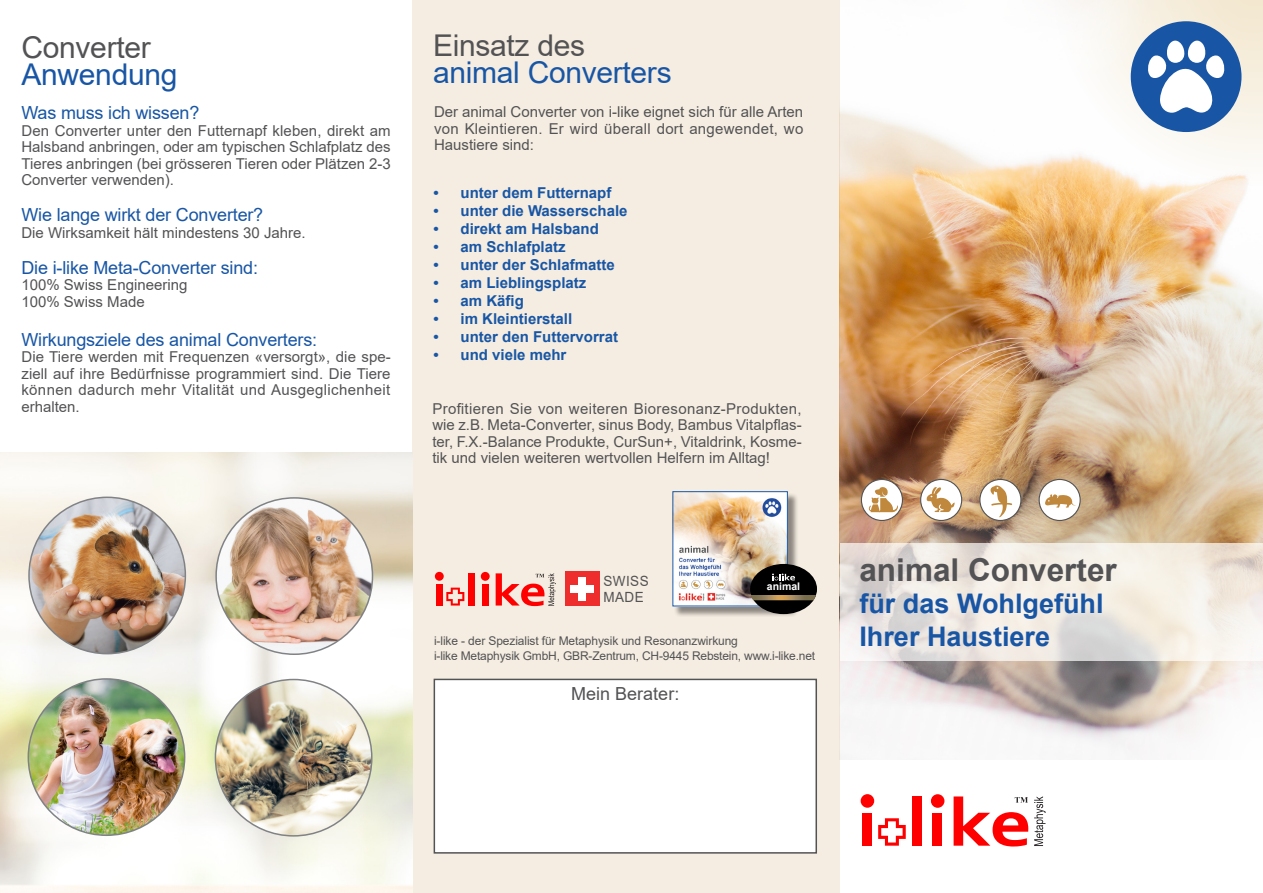
<style>
.page{position:relative;width:1263px;height:893px;background:#fff}
.page>*{position:absolute;margin:0;border:0;box-sizing:border-box;transform-origin:0 0}
.t1{font:700 31.5px "Arial";color:#535355}
.t2{font:30px "Arial";letter-spacing:-.01em;color:#1856a5}
.t3{font:30px "Arial";letter-spacing:-.01em;color:#535355}
.t4{font:700 27px/32.4px "Arial";color:#1856a5}
.t5{font:18px "Arial";letter-spacing:-.01em;color:#1856a5}
.t6{font:18px "Arial";color:#535355}
.t7{font:15px/16.5px "Arial";color:#535355;text-align:justify}
.t8{font:700 15px "Arial";color:#1856a5}
.t9{font:14.1px/16.2px "Arial";letter-spacing:.035em;color:#535355;scale:.96 1}
.t10{font:12px/15px "Arial";letter-spacing:-.015em;color:#535355}
.t11{font:700 10.5px "Arial";color:#fff}
</style>
<div class="page">
<img style="left:840px;top:146px;width:423px;height:273px">
<img style="left:840px;top:419px;width:423px;height:428px">
<svg style="left:1047px;top:146px;width:216px;height:97px;background:#f4ce9d"></svg>
<svg style="left:1105px;top:660px;width:158px;height:187px"></svg>
<div style="left:412px;top:0;width:428px;height:893px;background:#f5ede1"></div>
<img style="left:0;top:453px;width:412px;height:440px">
<svg style="left:878px;top:818px;width:28px;height:28px"></svg>
<div style="left:912px;top:796px;width:9px;height:50px;background:#f00"></div>
<div style="left:933px;top:813px;width:9px;height:33px;background:#f00"></div>
<div style="left:931px;top:794px;width:13px;height:14px;background:#f00;border-radius:50%"></div>
<div style="left:862px;top:813px;width:10px;height:33px;background:#f00"></div>
<div style="left:861px;top:794px;width:13px;height:14px;background:#f00;border-radius:50%"></div>
<svg style="left:1034px;top:796px;width:12px;height:50px"></svg>
<svg style="left:953px;top:796px;width:75px;height:50px"></svg>
<svg style="left:446px;top:588px;width:18px;height:17px"></svg>
<div style="left:468px;top:573px;width:7px;height:33px;background:#f00"></div>
<div style="left:482px;top:584px;width:6px;height:22px;background:#f00"></div>
<div style="left:481px;top:572px;width:9px;height:9px;background:#f00;border-radius:50%"></div>
<div style="left:436px;top:584px;width:6px;height:21px;background:#f00"></div>
<div style="left:435px;top:572px;width:9px;height:9px;background:#f00;border-radius:50%"></div>
<svg style="left:496px;top:573px;width:60px;height:33px"></svg>
<div style="left:565px;top:571px;width:34px;height:35px;background:#ee2d2d"></div>
<div style="left:578px;top:577px;width:8px;height:24px;background:#fff"></div>
<div style="left:571px;top:585px;width:23px;height:8px;background:#fff"></div>
<div style="left:674px;top:493px;width:124px;height:124px;background:#231f20;opacity:.5"></div>
<img style="left:674px;top:493px;width:112px;height:111px">
<div style="left:672px;top:491px;width:116px;height:115px;border:1px solid #1856a5"></div>
<img style="left:28px;top:679px;width:157px;height:156px;border-radius:78px">
<img style="left:215px;top:679px;width:157px;height:157px;border-radius:78px">
<img style="left:29px;top:497px;width:156px;height:157px;border-radius:78px">
<img style="left:216px;top:498px;width:156px;height:156px;border-radius:78px">
<div style="left:750px;top:564px;width:67px;height:50px;background:#000;border-radius:50%"></div>
<svg style="left:772px;top:573px;width:23px;height:7px"></svg>
<img style="left:751px;top:595px;width:65px;height:5px">
<div style="left:434px;top:679px;width:383px;height:175px;background:#fff;border:2px solid #535355"></div>
<svg style="left:839px;top:543px;width:424px;height:117px;background:#ece7e0"></svg>
<svg style="left:839px;top:110px;width:116px;height:36px"></svg>
<svg style="left:1053px;top:0;width:210px;height:186px"></svg>
<svg style="left:861px;top:479px;width:41px;height:41px"></svg>
<div style="left:861px;top:479px;width:42px;height:42px;border:1px solid #535355;border-radius:50%"></div>
<div style="left:921px;top:479px;width:41px;height:41px;background:#fff;border-radius:50%"></div>
<div style="left:920px;top:479px;width:42px;height:42px;border:1px solid #535355;border-radius:50%"></div>
<div style="left:980px;top:479px;width:41px;height:41px;background:#fff;border-radius:50%"></div>
<div style="left:979px;top:479px;width:42px;height:42px;border:1px solid #535355;border-radius:50%"></div>
<div style="left:1039px;top:479px;width:41px;height:41px;background:#fff;border-radius:50%"></div>
<div style="left:1038px;top:479px;width:43px;height:42px;border:1px solid #535355;border-radius:50%"></div>
<svg style="left:990px;top:485px;width:22px;height:32px"></svg>
<svg style="left:869px;top:487px;width:28px;height:25px"></svg>
<svg style="left:926px;top:486px;width:29px;height:26px"></svg>
<svg style="left:1045px;top:494px;width:31px;height:14px"></svg>
<h2 class="t3" style="left:21px;top:26px;width:131px">Converter</h2>
<h2 class="t2" style="left:21px;top:53px;width:158px">Anwendung</h2>
<p class="t5" style="left:21px;top:101px;width:179px">Was muss ich wissen?</p>
<p class="t7" style="left:21px;top:122px;width:371px">Den Converter unter den Futternapf kleben, direkt am Halsband anbringen, oder am typischen Schlafplatz des Tieres anbringen (bei grösseren Tieren oder Plätzen 2-3<br>Converter verwenden).</p>
<p class="t5" style="left:21px;top:203px;width:243px">Wie lange wirkt der Converter?</p>
<p class="t7" style="left:21px;top:224px;width:286px">Die Wirksamkeit hält mindestens 30 Jahre.</p>
<p class="t5" style="left:21px;top:255px;width:238px">Die i-like Meta-Converter sind:</p>
<p class="t7" style="left:21px;top:277px;width:167px">100% Swiss Engineering<br>100% Swiss Made</p>
<p class="t5" style="left:21px;top:327px;width:297px">Wirkungsziele des animal Converters:</p>
<p class="t7" style="left:21px;top:349px;width:371px">Die Tiere werden mit Frequenzen «versorgt», die spe&shy;ziell auf ihre Bedürfnisse programmiert sind. Die Tiere können dadurch mehr Vitalität und Ausgeglichenheit erhalten.</p>
<h2 class="t3" style="left:433px;top:25px;width:154px">Einsatz des</h2>
<h2 class="t2" style="left:433px;top:52px;width:240px">animal Converters</h2>
<p class="t7" style="left:434px;top:104px;width:371px">Der animal Converter von i-like eignet sich für alle Arten von Kleintieren. Er wird überall dort angewendet, wo Haustiere sind:</p>
<p class="t8" style="left:433px;top:182px;width:179px">• unter dem Futternapf</p>
<p class="t8" style="left:433px;top:200px;width:195px">• unter die Wasserschale</p>
<p class="t8" style="left:433px;top:218px;width:167px">• direkt am Halsband</p>
<p class="t8" style="left:433px;top:236px;width:134px">• am Schlafplatz</p>
<p class="t8" style="left:433px;top:254px;width:183px">• unter der Schlafmatte</p>
<p class="t8" style="left:433px;top:272px;width:154px">• am Lieblingsplatz</p>
<p class="t8" style="left:433px;top:290px;width:92px">• am Käfig</p>
<p class="t8" style="left:433px;top:308px;width:140px">• im Kleintierstall</p>
<p class="t8" style="left:433px;top:326px;width:186px">• unter den Futtervorrat</p>
<p class="t8" style="left:433px;top:344px;width:134px">• und viele mehr</p>
<p class="t7" style="left:432px;top:400px;width:371px">Profitieren Sie von weiteren Bioresonanz-Produkten, wie z.B. Meta-Converter, sinus Body, Bambus Vitalpflas&shy;ter, F.X.-Balance Produkte, CurSun+, Vitaldrink, Kosme&shy;tik und vielen weiteren wertvollen Helfern im Alltag!</p>
<p class="t9" style="left:603px;top:573px;width:49px">SWISS<br>MADE</p>
<p class="t11" style="left:767px;top:579px;width:35px">animal</p>
<p class="t10" style="left:434px;top:633px;width:383px">i-like - der Spezialist für Metaphysik und Resonanzwirkung<br>i-like Metaphysik GmbH, GBR-Zentrum, CH-9445 Rebstein, www.i-like.net</p>
<p class="t6" style="left:571px;top:681px;width:110px">Mein Berater:</p>
<h1 class="t1" style="left:859px;top:547px;width:259px">animal Converter</h1>
<h3 class="t4" style="left:859px;top:588px;width:246px">für das Wohlgefühl<br>Ihrer Haustiere</h3>
</div>
